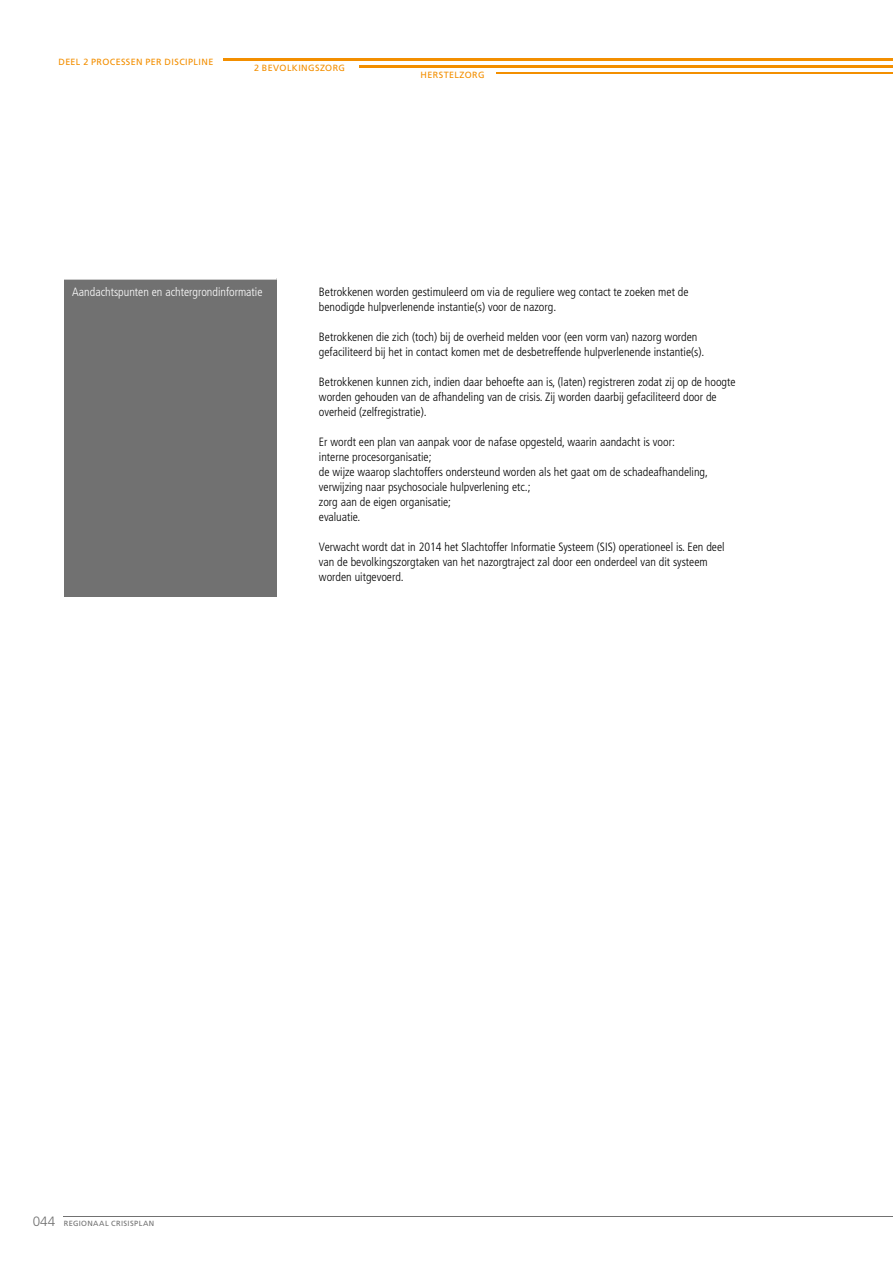
<style>
.page{position:relative;width:893px;height:1263px;background:#fff}
.page>*{position:absolute;margin:0;border:0;box-sizing:border-box;transform-origin:0 0}
.t1{font:300 condensed 12px/15px "Frutiger LT Std";color:#000}
.t2{font:300 condensed 12px "Frutiger LT Std";color:#fff}
.t3{font:9px "Frutiger LT Std";letter-spacing:.035em;color:#f38f00}
.t4{font:7.5px "Frutiger LT Std";letter-spacing:.05em;color:#717171}
.s1{font-weight:300;font-size:13.5px}
</style>
<div class="page">
<hr style="left:64px;top:1216px;width:829px;height:1px;background:#717171">
<div style="left:64px;top:278px;width:212px;height:319px;background:#717171"></div>
<hr style="left:64px;top:277px;width:212px;height:3px;background:#fff">
<hr style="left:223px;top:58px;width:670px;height:3px;background:#f38f00">
<hr style="left:497px;top:72px;width:396px;height:2px;background:#f38f00">
<hr style="left:359px;top:65px;width:534px;height:2px;background:#f38f00">
<p class="t3" style="left:58px;top:57px;width:64px">DEEL 2 PROCESSENPE</p>
<p class="t3" style="left:156px;top:57px;width:11px">R DIS</p>
<p class="t3" style="left:179px;top:57px;width:12px">CIPLINE</p>
<p class="t3" style="left:254px;top:63px;width:33px">2 BEVOLKINGS</p>
<p class="t3" style="left:320px;top:63px;width:25px">ZORG</p>
<p class="t3" style="left:420px;top:70px;width:25px">HERSTEL</p>
<p class="t3" style="left:460px;top:70px;width:25px">ZORG</p>
<p class="t2" style="left:72px;top:285px;width:192px">Aandachtspunten en achtergrondinformatie</p>
<p class="t1" style="left:319px;top:284px;width:371px">Betrokkenen worden gestimuleerd om via de reguliere weg contact te zoeken met de benodigde hulpverlenende instantie(s) voor de nazorg.</p>
<p class="t1" style="left:319px;top:329px;width:387px">Betrokkenen die zich (toch) bij de overheid melden voor (een vorm van) nazorg worden gefaciliteerd bij het in contact komen met de desbetreffende hulpverlenende instantie(s).</p>
<p class="t1" style="left:319px;top:374px;width:418px">Betrokkenen kunnen zich, indien daar behoefte aan is, (laten) registreren zodat zij op de hoogte worden gehouden van de afhandeling van de crisis. Zij worden daarbij gefaciliteerd door de overheid (zelfregistratie).</p>
<p class="t1" style="left:319px;top:434px;width:391px">Er wordt een plan van aanpak voor de nafase opgesteld, waarin aandacht is voor: interne procesorganisatie;<br>de wijze waarop slachtoffers ondersteund worden als het gaat om de schadeafhandeling, verwijzing naar psychosociale hulpverlening etc.;<br>zorg aan de eigen organisatie;<br>evaluatie.</p>
<p class="t1" style="left:319px;top:539px;width:407px">Verwacht wordt dat in 2014 het Slachtoffer Informatie Systeem (SIS) operationeel is. Een deel van de bevolkingszorgtaken van het nazorgtraject zal door een onderdeel van dit systeem worden uitgevoerd.</p>
<p class="t4" style="left:33px;top:1219px;width:123px"><span class="s1">044</span> REGIONAAL CRISISPLAN</p>
</div>
